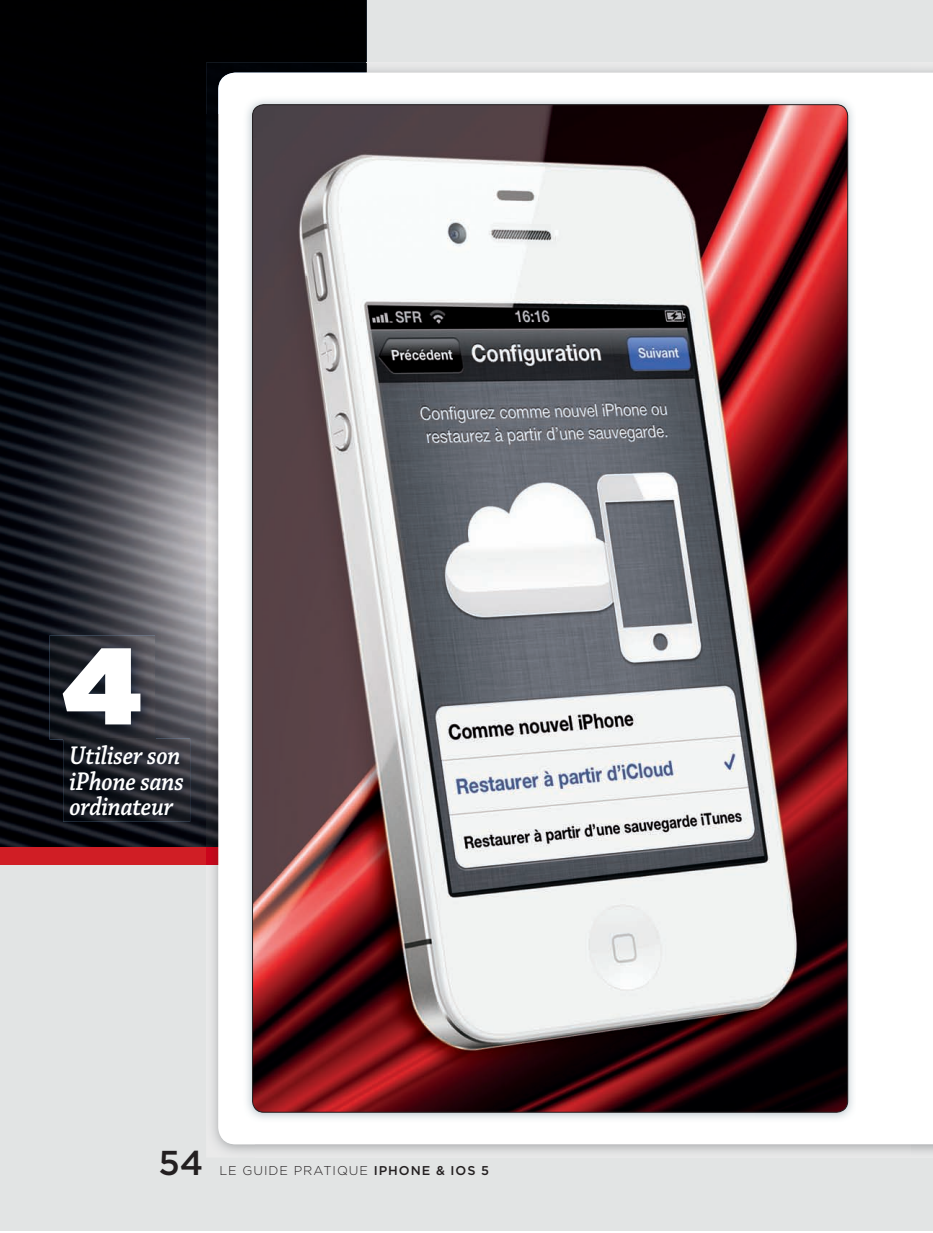
<style>
.page{position:relative;width:933px;height:1233px;background:#fff}
.page>*{position:absolute;margin:0;border:0;box-sizing:border-box;transform-origin:0 0}
.t1{font:900 108px "Gotham";color:#fff;scale:1.05 1}
.t2{font:500 34.5px "Gotham";color:#231f20}
.t3{font:italic 600 27px/25.5px "Chaparral Pro";letter-spacing:-.01em;color:#fff;text-align:justify;scale:.9 1}
.t4{font:300 12.75px "Gotham";letter-spacing:.075em;color:#231f20}
.s1{font-weight:500}
</style>
<div class="page">
<div style="left:0;top:0;width:911px;height:1230px;background:#e2e4e4"></div>
<img style="left:0;top:0;width:367px;height:848px">
<div style="left:0;top:848px;width:242px;height:17px;background:#d01e25"></div>
<img style="left:63px;top:738px;width:127px;height:84px">
<img style="left:50px;top:635px;width:105px;height:104px">
<img style="left:63px;top:738px;width:92px;height:1px">
<img style="left:206px;top:63px;width:161px;height:51px">
<img style="left:206px;top:114px;width:12px;height:751px">
<div style="left:218px;top:73px;width:693px;height:1071px;background:#fff"></div>
<div style="left:911px;top:0;width:22px;height:1230px;background:#e2e4e4"></div>
<div style="left:911px;top:73px;width:22px;height:1071px;background:#fff"></div>
<img style="left:242px;top:96px;width:614px;height:1026px">
<img style="left:252px;top:105px;width:595px;height:1007px">
<h1 class="t1" style="left:63px;top:609px;width:76px">4</h1>
<p class="t3" style="left:69px;top:744px;width:129px">Utiliser son iPhone sans ordinateur</p>
<p class="t2" style="left:158px;top:1140px;width:47px">54</p>
<p class="t4" style="left:219px;top:1162px;width:271px">LE GUIDE PRATIQUE <span class="s1">IPHONE &amp; IOS 5</span></p>
</div>
